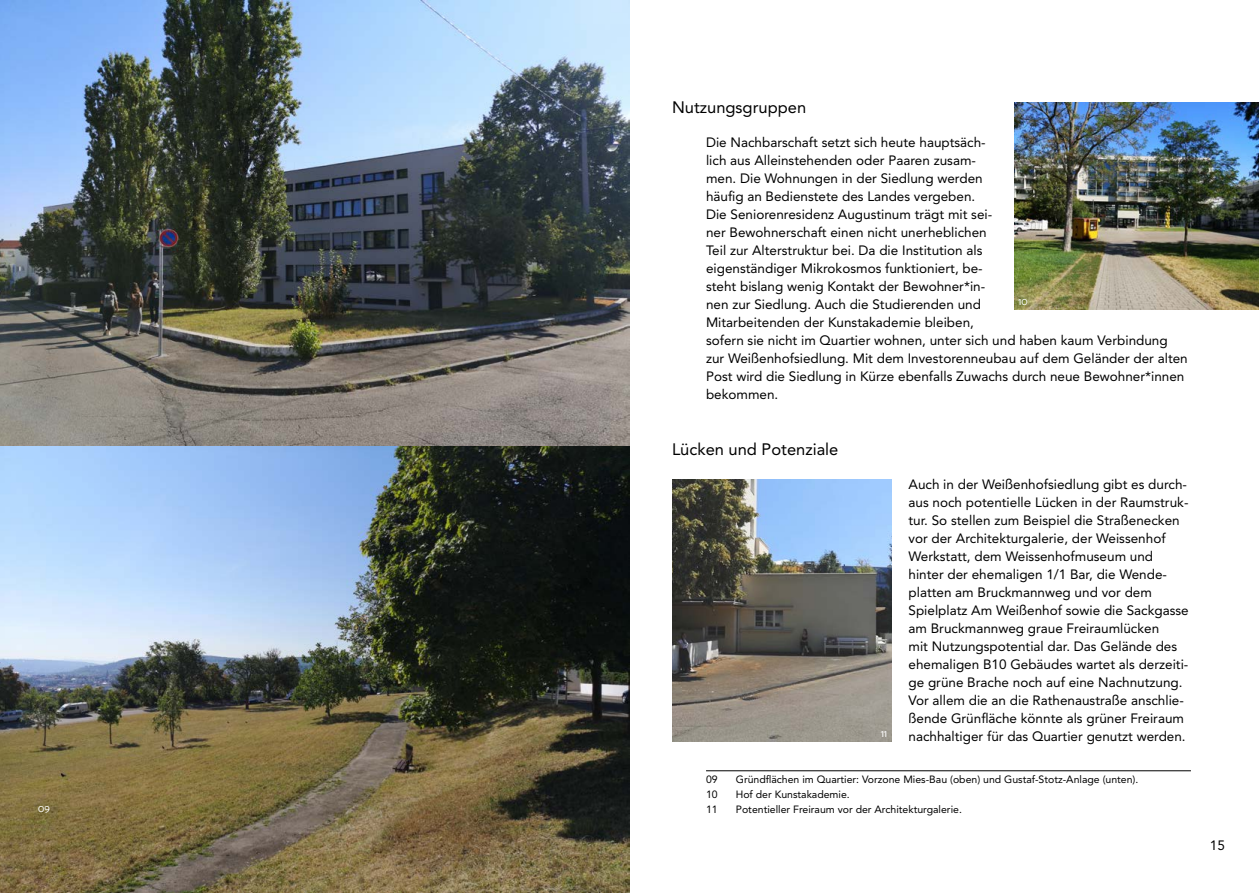
<style>
.page{position:relative;width:1259px;height:893px;background:#fff}
.page>*{position:absolute;margin:0;border:0;box-sizing:border-box;transform-origin:0 0}
.t1{font:16.5px "Avenir LT Std";color:#000}
.t2{font:13.5px/18px "Avenir LT Std";color:#000}
.t3{font:10.5px "Avenir LT Std";color:#000}
.t4{font:10.5px "Catamaran";color:#fff}
</style>
<div class="page">
<img style="left:1014px;top:102px;width:245px;height:207px">
<img style="left:0;top:0;width:629px;height:892px">
<img style="left:672px;top:479px;width:219px;height:262px">
<hr style="left:706px;top:770px;width:485px;height:1px;background:#000">
<p class="t1" style="left:672px;top:99px;width:136px">Nutzungsgruppen</p>
<p class="t2" style="left:706px;top:134px;width:483px">Die Nachbarschaft setzt sich heute hauptsäch-<br>lich aus Alleinstehenden oder Paaren zusam-<br>men. Die Wohnungen in der Siedlung werden<br>häufig an Bedienstete des Landes vergeben.<br>Die Seniorenresidenz Augustinum trägt mit sei-<br>ner Bewohnerschaft einen nicht unerheblichen<br>Teil zur Alterstruktur bei. Da die Institution als<br>eigenständiger Mikrokosmos funktioniert, be-<br>steht bislang wenig Kontakt der Bewohner*in-<br>nen zur Siedlung. Auch die Studierenden und<br>Mitarbeitenden der Kunstakademie bleiben,<br>sofern sie nicht im Quartier wohnen, unter sich und haben kaum Verbindung zur Weißenhofsiedlung. Mit dem Investorenneubau auf dem Geländer der alten Post wird die Siedlung in Kürze ebenfalls Zuwachs durch neue Bewohner*innen bekommen.</p>
<p class="t4" style="left:1018px;top:297px;width:11px">10</p>
<p class="t1" style="left:672px;top:441px;width:168px">Lücken und Potenziale</p>
<p class="t4" style="left:880px;top:729px;width:8px">11</p>
<p class="t2" style="left:908px;top:476px;width:282px">Auch in der Weißenhofsiedlung gibt es durch&shy;aus noch potentielle Lücken in der Raumstruk&shy;tur. So stellen zum Beispiel die Straßenecken vor der Architekturgalerie, der Weissenhof Werkstatt, dem Weissenhofmuseum und hinter der ehemaligen 1/1 Bar, die Wende&shy;platten am Bruckmannweg und vor dem Spielplatz Am Weißenhof sowie die Sackgasse am Bruckmannweg graue Freiraumlücken<br>mit Nutzungspotential dar. Das Gelände des ehemaligen B10 Gebäudes wartet als derzeiti&shy;ge grüne Brache noch auf eine Nachnutzung.<br>Vor allem die an die Rathenaustraße anschlie&shy;ßende Grünfläche könnte als grüner Freiraum nachhaltiger für das Quartier genutzt werden.</p>
<p class="t3" style="left:706px;top:774px;width:13px">09</p>
<p class="t3" style="left:736px;top:774px;width:404px">Gründflächen im Quartier: Vorzone Mies-Bau (oben) und Gustaf-Stotz-Anlage (unten).</p>
<p class="t3" style="left:706px;top:789px;width:13px">10</p>
<p class="t3" style="left:736px;top:789px;width:115px">Hof der Kunstakademie.</p>
<p class="t4" style="left:38px;top:804px;width:13px">09</p>
<p class="t3" style="left:706px;top:804px;width:13px">11</p>
<p class="t3" style="left:736px;top:804px;width:228px">Potentieller Freiraum vor der Architekturgalerie.</p>
<p class="t2" style="left:1210px;top:837px;width:17px">15</p>
</div>
